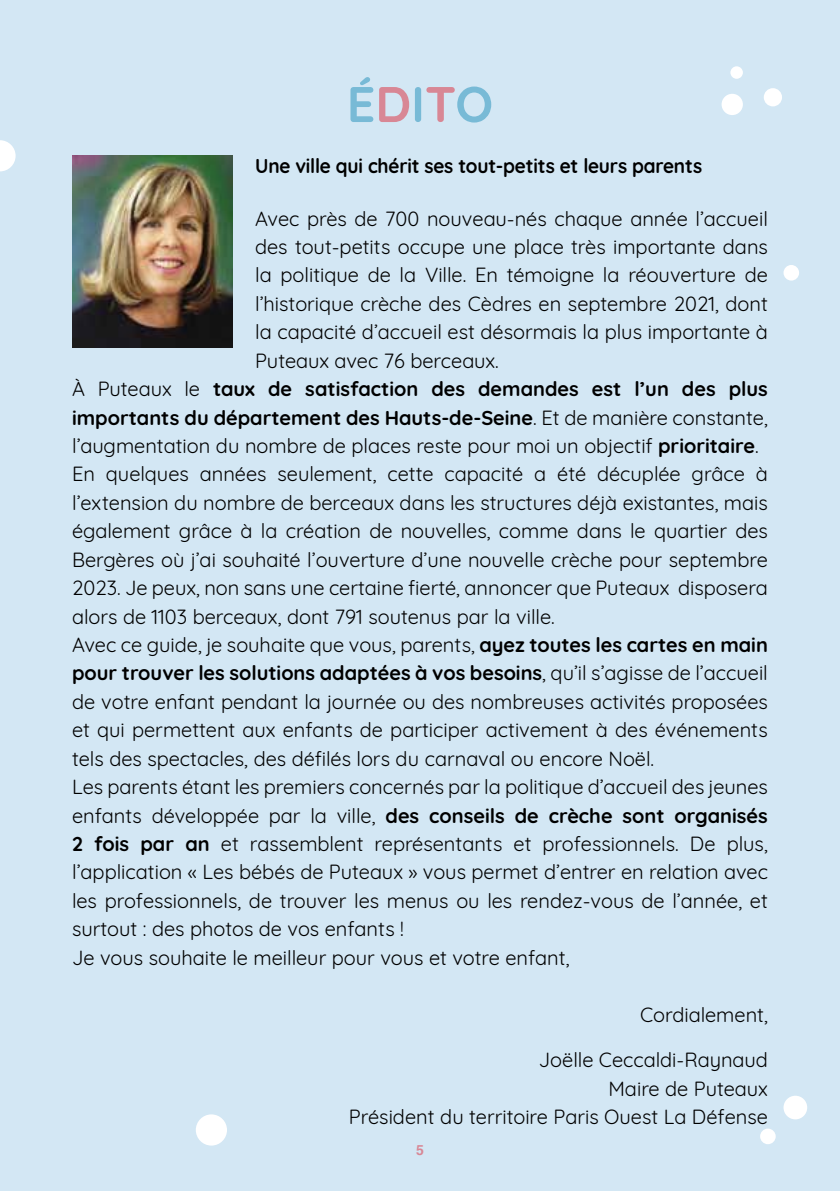
<style>
.page{position:relative;width:840px;height:1191px;background:#fff}
.page>*{position:absolute;margin:0;border:0;box-sizing:border-box;transform-origin:0 0}
.t1{font:700 50px "Quicksand";color:#78bad6}
.t2{font:20px/28.4px "Quicksand";color:#000;text-align:right}
.t3{font:700 20px "Quicksand";color:#000}
.t4{font:700 20px "Quicksand";color:#000;scale:.95 1}
.t5{font:700 14px "Helvetica";color:#d88795}
.s1{color:#d88795}
.s2{font-weight:400}
.s3{font-weight:700}
</style>
<div class="page">
<div style="left:0;top:0;width:839px;height:1191px;background:#d3e7f4"></div>
<svg style="left:0;top:140px;width:16px;height:31px"></svg>
<div style="left:196px;top:1114px;width:31px;height:31px;background:#fff;border-radius:50%"></div>
<div style="left:783px;top:265px;width:15px;height:15px;background:#fff;border-radius:50%"></div>
<div style="left:759px;top:1128px;width:16px;height:16px;background:#fff;border-radius:50%"></div>
<div style="left:783px;top:1095px;width:23px;height:24px;background:#fff;border-radius:50%"></div>
<div style="left:730px;top:66px;width:12px;height:13px;background:#fff;border-radius:50%"></div>
<div style="left:763px;top:88px;width:18px;height:18px;background:#fff;border-radius:50%"></div>
<div style="left:721px;top:94px;width:21px;height:21px;background:#fff;border-radius:50%"></div>
<img style="left:72px;top:155px;width:160px;height:192px">
<h1 class="t1" style="left:346px;top:63px;width:148px">É<span class="s1">D</span>I<span class="s1">T</span>O</h1>
<p class="t4" style="left:255px;top:149px;width:472px">Une ville qui chérit ses tout-petits et leurs parents</p>
<p class="t2" style="left:255px;top:202px;width:514px">Avec près de 700 nouveau-nés chaque année l’accueil</p>
<p class="t2" style="left:255px;top:231px;width:514px">des tout-petits occupe une place très importante dans</p>
<p class="t2" style="left:255px;top:259px;width:514px">la politique de la Ville. En témoigne la réouverture de</p>
<p class="t2" style="left:255px;top:287px;width:514px">l’historique crèche des Cèdres en septembre 2021, dont</p>
<p class="t2" style="left:255px;top:316px;width:514px">la capacité d’accueil est désormais la plus importante à</p>
<p class="t2" style="left:255px;top:344px;width:245px">Puteaux avec 76 berceaux.</p>
<p class="t3" style="left:72px;top:372px;width:697px"><span class="s2">À Puteaux le</span> taux de satisfaction des demandes est l’un des plus</p>
<p class="t3" style="left:72px;top:401px;width:697px">importants du département des Hauts-de-Seine<span class="s2">. Et de manière constante,</span></p>
<p class="t2" style="left:72px;top:429px;width:687px">l’augmentation du nombre de places reste pour moi un objectif <span class="s3">prioritaire</span>.</p>
<p class="t2" style="left:72px;top:458px;width:697px">En quelques années seulement, cette capacité a été décuplée grâce à</p>
<p class="t2" style="left:72px;top:486px;width:697px">l’extension du nombre de berceaux dans les structures déjà existantes, mais</p>
<p class="t2" style="left:72px;top:515px;width:697px">également grâce à la création de nouvelles, comme dans le quartier des</p>
<p class="t2" style="left:72px;top:543px;width:697px">Bergères où j’ai souhaité l’ouverture d’une nouvelle crèche pour septembre</p>
<p class="t2" style="left:72px;top:572px;width:697px">2023. Je peux, non sans une certaine fierté, annoncer que Puteaux disposera</p>
<p class="t2" style="left:72px;top:600px;width:484px">alors de 1103 berceaux, dont 791 soutenus par la ville.</p>
<p class="t2" style="left:72px;top:628px;width:697px">Avec ce guide, je souhaite que vous, parents, <span class="s3">ayez toutes les cartes en main</span></p>
<p class="t3" style="left:72px;top:657px;width:697px">pour trouver les solutions adaptées à vos besoins<span class="s2">, qu’il s’agisse de l’accueil</span></p>
<p class="t2" style="left:72px;top:685px;width:697px">de votre enfant pendant la journée ou des nombreuses activités proposées</p>
<p class="t2" style="left:72px;top:714px;width:696px">et qui permettent aux enfants de participer activement à des événements</p>
<p class="t2" style="left:72px;top:742px;width:583px">tels des spectacles, des défilés lors du carnaval ou encore Noël.</p>
<p class="t2" style="left:72px;top:771px;width:697px">Les parents étant les premiers concernés par la politique d’accueil des jeunes</p>
<p class="t3" style="left:72px;top:799px;width:697px"><span class="s2">enfants développée par la ville,</span> des conseils de crèche sont organisés</p>
<p class="t2" style="left:72px;top:827px;width:697px"><span class="s3">2 fois par an</span> et rassemblent représentants et professionnels. De plus,</p>
<p class="t2" style="left:72px;top:856px;width:697px">l’application « Les bébés de Puteaux » vous permet d’entrer en relation avec</p>
<p class="t2" style="left:72px;top:884px;width:696px">les professionnels, de trouver les menus ou les rendez-vous de l’année, et</p>
<p class="t2" style="left:72px;top:913px;width:333px">surtout : des photos de vos enfants !</p>
<p class="t2" style="left:72px;top:941px;width:498px">Je vous souhaite le meilleur pour vous et votre enfant,</p>
<p class="t2" style="left:639px;top:998px;width:129px">Cordialement,</p>
<p class="t2" style="left:349px;top:1043px;width:420px">Joëlle Ceccaldi-Raynaud<br>Maire de Puteaux<br>Président du territoire Paris Ouest La Défense</p>
<p class="t5" style="left:416px;top:1139px;width:9px">5</p>
</div>
